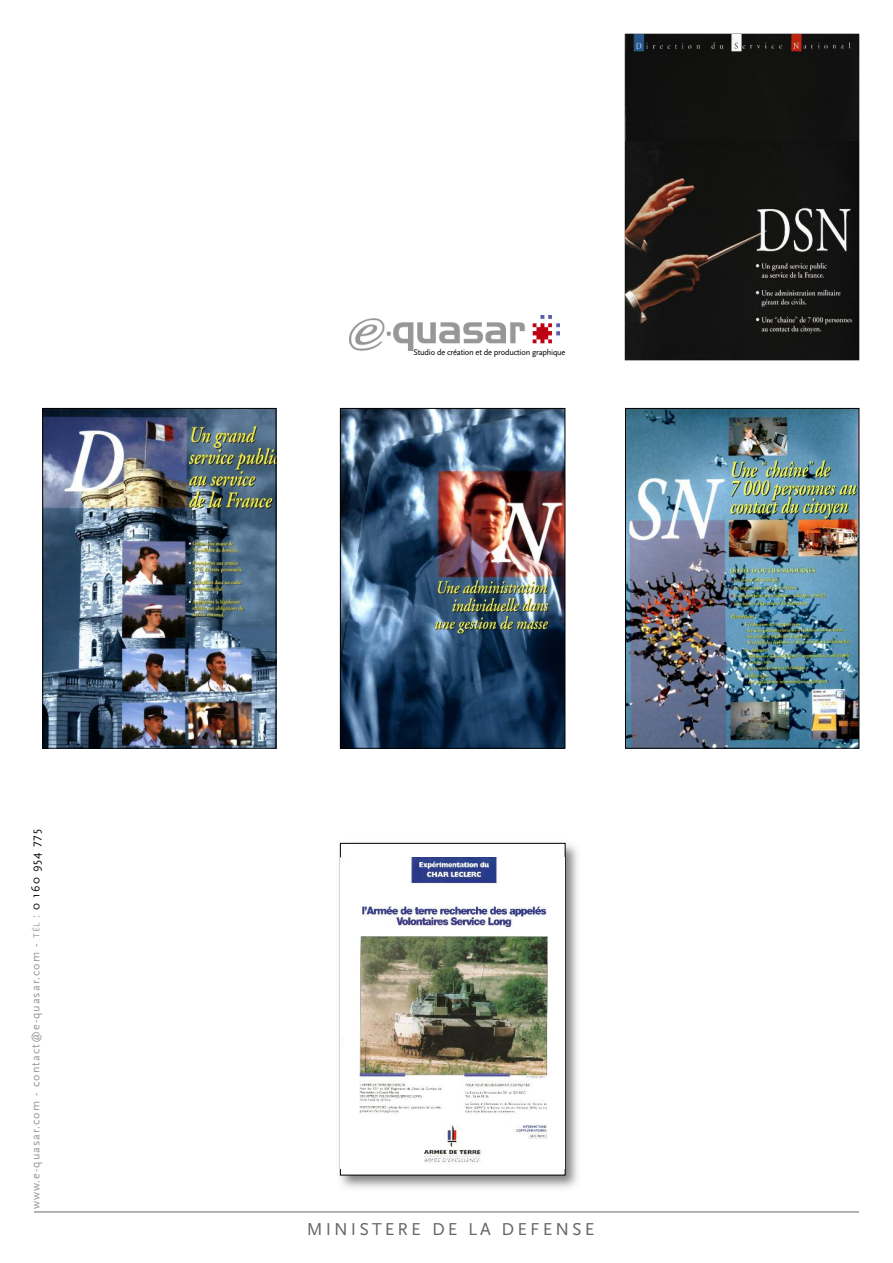
<style>
.page{position:relative;width:893px;height:1263px;background:#fff}
.page>*{position:absolute;margin:0;border:0;box-sizing:border-box;transform-origin:0 0}
.t1{font:18px "Scala Sans";letter-spacing:.17em;color:#666}
.t2{font:12px "Scala Sans";letter-spacing:.085em;color:#999}
.t3{font:8.4px "Scala Sans";letter-spacing:-.03em;color:#000}
.s1{font-size:9px}
.s2{color:#000}
</style>
<div class="page">
<hr style="left:34px;top:1212px;width:825px;height:1px;background:#666">
<img style="left:625px;top:34px;width:234px;height:326px">
<img style="left:627px;top:410px;width:230px;height:336px">
<div style="left:625px;top:408px;width:234px;height:340px;border:1px solid #000"></div>
<img style="left:45px;top:410px;width:229px;height:336px">
<div style="left:43px;top:408px;width:233px;height:340px;border:1px solid #000"></div>
<img style="left:339px;top:842px;width:239px;height:346px">
<div style="left:340px;top:843px;width:225px;height:332px;background:#fff"></div>
<img style="left:341px;top:857px;width:207px;height:307px">
<img style="left:342px;top:410px;width:221px;height:336px">
<div style="left:340px;top:408px;width:225px;height:340px;border:1px solid #000"></div>
<img style="left:349px;top:316px;width:210px;height:34px">
<p class="t2" style="left:28px;top:1209px;width:381px;rotate:-90deg">www.e-quasar.com - contact@e-quasar.com - <span class="s1">TÉL</span> : <span class="s2">0 160 954 775</span></p>
<p class="t3" style="left:414px;top:347px;width:153px">Studio de création et de production graphique</p>
<h1 class="t1" style="left:307px;top:1218px;width:289px">MINISTERE DE LA DEFENSE</h1>
</div>
